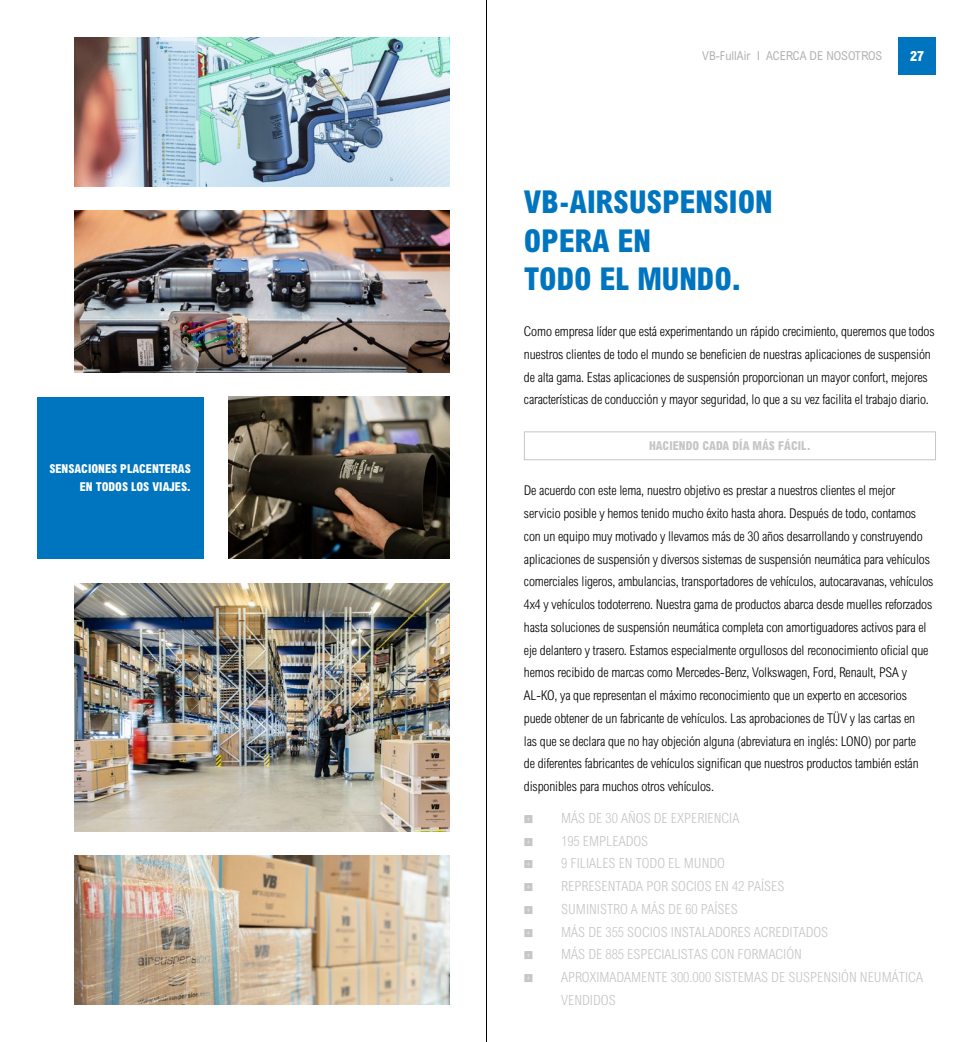
<style>
.page{position:relative;width:973px;height:1042px;background:#fff}
.page>*{position:absolute;margin:0;border:0;box-sizing:border-box;transform-origin:0 0}
.t1{font:800 condensed 31.5px/38.5px "Arial MT Std";color:#0075bf}
.t2{font:300 condensed 14px/22.8px "Arial MT Std";color:#c6c6c6}
.t3{font:800 condensed 14px "Arial MT Std";color:#fff}
.t4{font:300 condensed 13.47px/22.8px "Arial MT Std";letter-spacing:-.01em;color:#000}
.t5{font:800 condensed 12.25px/17.2px "Arial MT Std";color:#fff;text-align:right}
.t6{font:condensed 12.25px "Arial MT Std";color:#b3b2b2}
.t7{font:800 condensed 12.25px "Arial MT Std";color:#c6c6c6}
</style>
<div class="page">
<div style="left:898px;top:37px;width:37px;height:37px;background:#0075bf"></div>
<div style="left:524px;top:431px;width:411px;height:29px;border:1px solid #c6c6c6"></div>
<img style="left:74px;top:211px;width:375px;height:161px">
<img style="left:228px;top:397px;width:221px;height:161px">
<img style="left:74px;top:856px;width:375px;height:149px">
<img style="left:74px;top:583px;width:375px;height:248px">
<div style="left:37px;top:397px;width:166px;height:161px;background:#0075bf"></div>
<img style="left:74px;top:37px;width:375px;height:149px">
<hr style="left:486px;top:0;width:1px;height:1042px;background:#000">
<p class="t5" style="left:49px;top:460px;width:143px">SENSACIONES PLACENTERAS<br>EN TODOS LOS VIAJES.</p>
<p class="t6" style="left:702px;top:48px;width:182px">VB-FullAir I ACERCA DE NOSOTROS</p>
<p class="t3" style="left:909px;top:47px;width:15px">27</p>
<p class="t1" style="left:524px;top:182px;width:250px">VB-AIRSUSPENSION<br>OPERA EN<br>TODO EL MUNDO.</p>
<p class="t4" style="left:524px;top:320px;width:412px">Como empresa líder que está experimentando un rápido crecimiento, queremos que todos nuestros clientes de todo el mundo se beneficien de nuestras aplicaciones de suspensión de alta gama. Estas aplicaciones de suspensión proporcionan un mayor confort, mejores características de conducción y mayor seguridad, lo que a su vez facilita el trabajo diario.</p>
<p class="t7" style="left:649px;top:438px;width:163px">HACIENDO CADA DÍA MÁS FÁCIL.</p>
<p class="t4" style="left:524px;top:479px;width:411px">De acuerdo con este lema, nuestro objetivo es prestar a nuestros clientes el mejor servicio posible y hemos tenido mucho éxito hasta ahora. Después de todo, contamos con un equipo muy motivado y llevamos más de 30 años desarrollando y construyendo aplicaciones de suspensión y diversos sistemas de suspensión neumática para vehículos comerciales ligeros, ambulancias, transportadores de vehículos, autocaravanas, vehículos 4x4 y vehículos todoterreno. Nuestra gama de productos abarca desde muelles reforzados hasta soluciones de suspensión neumática completa con amortiguadores activos para el eje delantero y trasero. Estamos especialmente orgullosos del reconocimiento oficial que hemos recibido de marcas como Mercedes-Benz, Volkswagen, Ford, Renault, PSA y AL-KO, ya que representan el máximo reconocimiento que un experto en accesorios puede obtener de un fabricante de vehículos. Las aprobaciones de TÜV y las cartas en<br>las que se declara que no hay objeción alguna (abreviatura en inglés: LONO) por parte<br>de diferentes fabricantes de vehículos significan que nuestros productos también están disponibles para muchos otros vehículos.</p>
<p class="t2" style="left:561px;top:806px;width:363px">MÁS DE 30 AÑOS DE EXPERIENCIA<br>195 EMPLEADOS<br>9 FILIALES EN TODO EL MUNDO<br>REPRESENTADA POR SOCIOS EN 42 PAÍSES<br>SUMINISTRO A MÁS DE 60 PAÍSES<br>MÁS DE 355 SOCIOS INSTALADORES ACREDITADOS<br>MÁS DE 885 ESPECIALISTAS CON FORMACIÓN<br>APROXIMADAMENTE 300.000 SISTEMAS DE SUSPENSIÓN NEUMÁTICA<br>VENDIDOS</p>
</div>
